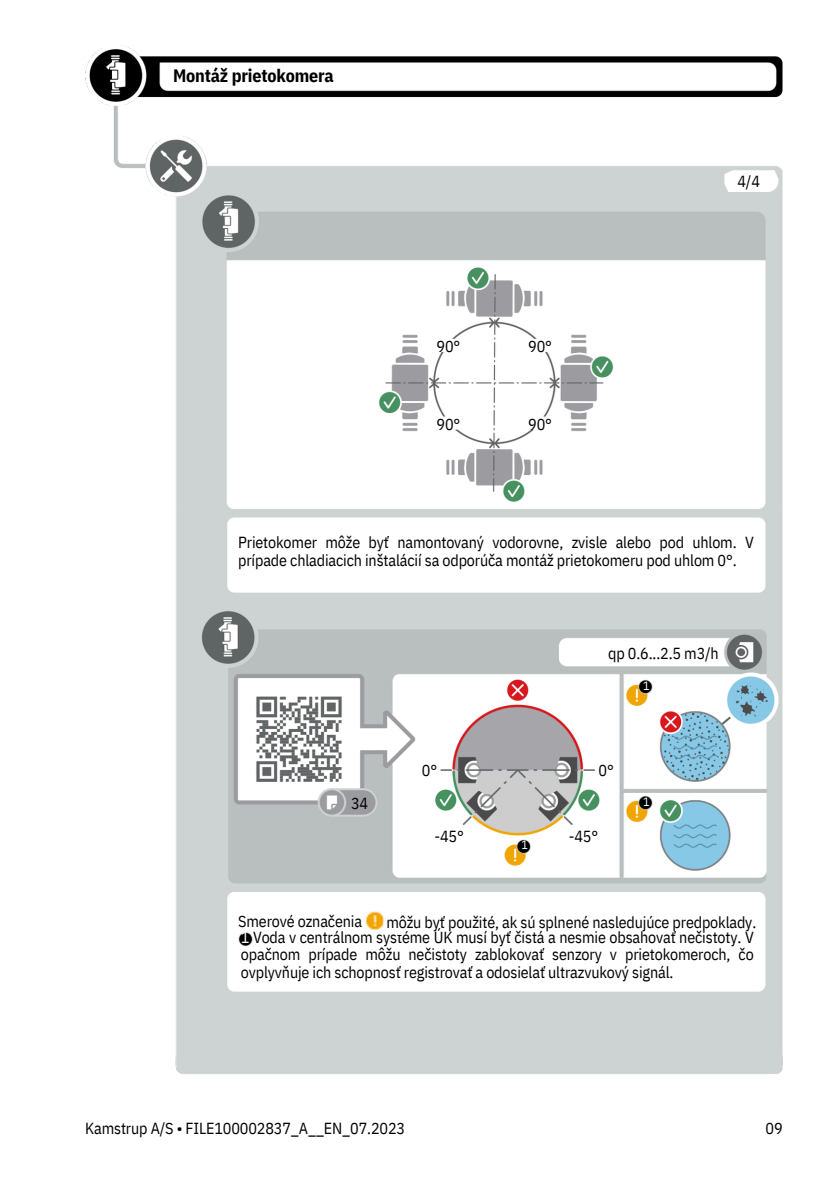
<style>
.page{position:relative;width:839px;height:1191px;background:#fff}
.page>*{position:absolute;margin:0;border:0;box-sizing:border-box;transform-origin:0 0}
.t1{font:700 18px "IBM Plex Sans Cond";letter-spacing:-.01em;color:#000}
.t2{font:16px/17.4px "IBM Plex Sans Cond";letter-spacing:-.01em;color:#000}
.t3{font:12px "IBM Plex Sans Cond";color:#fff}
.s1{color:#fff}
</style>
<div class="page">
<img style="left:85px;top:45px;width:698px;height:1029px">
<img style="left:363px;top:912px;width:18px;height:18px">
<svg style="left:381px;top:906px;width:29px;height:29px"></svg>
<p class="t1" style="left:173px;top:63px;width:162px">Montáž prietokomera</p>
<p class="t2" style="left:436px;top:337px;width:25px">90°</p>
<p class="t2" style="left:436px;top:415px;width:25px">90°</p>
<p class="t2" style="left:528px;top:337px;width:25px">90°</p>
<p class="t2" style="left:528px;top:415px;width:25px">90°</p>
<p class="t2" style="left:737px;top:172px;width:24px">4/4</p>
<p class="t2" style="left:238px;top:533px;width:517px;line-height:18px">Prietokomer môže byť namontovaný vodorovne, zvisle alebo pod uhlom. V prípade chladiacich inštalácií sa odporúča montáž prietokomeru pod uhlom 0°.</p>
<p class="t2" style="left:608px;top:644px;width:112px">qp 0.6...2.5 m3/h</p>
<p class="t2" style="left:351px;top:794px;width:19px">34</p>
<p class="t2" style="left:422px;top:762px;width:17px">0°</p>
<p class="t2" style="left:434px;top:827px;width:31px">-45°</p>
<p class="t3" style="left:521px;top:837px;width:8px">1</p>
<p class="t2" style="left:598px;top:762px;width:17px">0°</p>
<p class="t2" style="left:569px;top:827px;width:31px">-45°</p>
<p class="t3" style="left:643px;top:677px;width:8px">1</p>
<p class="t3" style="left:643px;top:793px;width:8px">1</p>
<p class="t2" style="left:238px;top:912px;width:125px">Smerové označenia</p>
<p class="t2" style="left:241px;top:928px;width:514px;text-align:justify"><span class="s1">1</span> Voda v centrálnom systéme ÚK musí byť čistá a nesmie obsahovať nečistoty. V opačnom prípade môžu nečistoty zablokovať senzory v prietokomeroch, čo ovplyvňuje ich schopnosť registrovať a odosielať ultrazvukový signál.</p>
<p class="t2" style="left:386px;top:913px;width:371px">môžu byť použité, ak sú splnené nasledujúce predpoklady.</p>
<p class="t2" style="left:85px;top:1119px;width:321px">Kamstrup A/S • FILE100002837_A__EN_07.2023</p>
<p class="t2" style="left:765px;top:1119px;width:19px">09</p>
</div>
